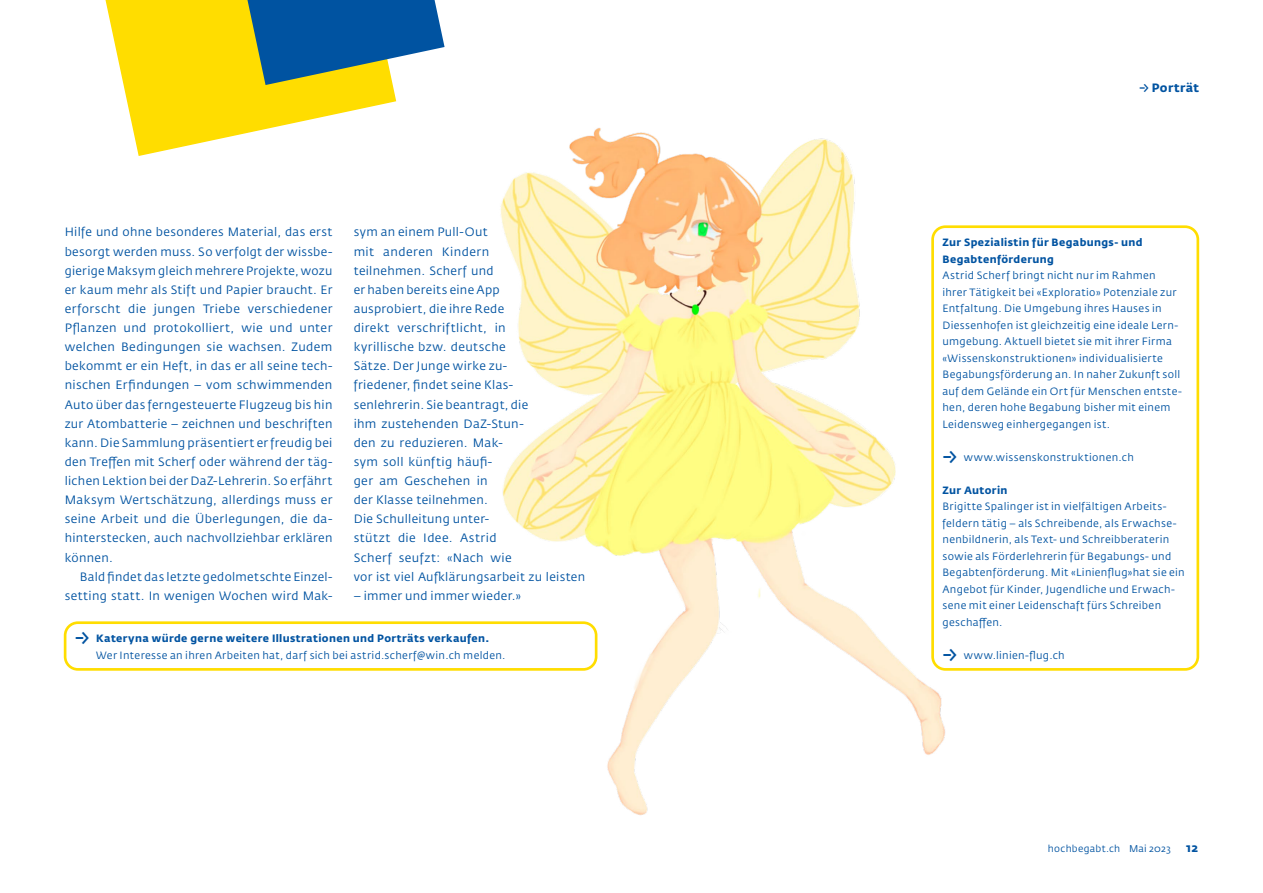
<style>
.page{position:relative;width:1263px;height:893px;background:#fff}
.page>*{position:absolute;margin:0;border:0;box-sizing:border-box;transform-origin:0 0}
.t1{font:12px/19.2px "Fedra Sans Pro";letter-spacing:.03em;color:#0053a1;text-align:justify}
.t2{font:700 12px "Fedra Sans Pro";letter-spacing:.035em;color:#0053a1}
.t3{font:10.5px/16.5px "Fedra Sans Pro";letter-spacing:.03em;color:#0053a1}
.t4{font:700 10.5px/16.5px "Fedra Sans Pro";letter-spacing:.035em;color:#0053a1}
.t5{font:9.75px "Fedra Sans Pro";letter-spacing:.025em;color:#0053a1}
</style>
<div class="page">
<div style="left:931px;top:225px;width:268px;height:446px;border:3px solid #fd0;border-radius:13px"></div>
<div style="left:64px;top:621px;width:533px;height:50px;border:3px solid #fd0;border-radius:13px"></div>
<img style="left:361px;top:128px;width:745px;height:687px">
<svg style="left:106px;top:0;width:339px;height:155px"></svg>
<svg style="left:943px;top:451px;width:13px;height:12px"></svg>
<svg style="left:943px;top:649px;width:13px;height:12px"></svg>
<p class="t1" style="left:65px;top:223px;width:269px">Hilfe und ohne besonderes Material, das erst besorgt werden muss. So verfolgt der wissbe&shy;gierige Maksym gleich mehrere Projekte, wozu er kaum mehr als Stift und Papier braucht. Er erforscht die jungen Triebe verschiedener Pflanzen und protokolliert, wie und unter welchen Bedingungen sie wachsen. Zudem bekommt er ein Heft, in das er all seine tech&shy;nischen Erfindungen – vom schwimmenden Auto über das ferngesteuerte Flugzeug bis hin zur Atombatterie – zeichnen und beschriften kann. Die Sammlung präsentiert er freudig bei den Treffen mit Scherf oder während der täg&shy;lichen Lektion bei der DaZ-Lehrerin. So erfährt Maksym Wertschätzung, allerdings muss er seine Arbeit und die Überlegungen, die da&shy;hinterstecken, auch nachvollziehbar erklären können.</p>
<p class="t1" style="left:65px;top:567px;width:269px;text-align:right">Bald findet das letzte gedolmetschte Einzel&shy;setting statt. In wenigen Wochen wird Mak-</p>
<p class="t1" style="left:354px;top:223px;width:233px;text-align:left">sym an einem Pull-Out<br>mit anderen Kindern<br>teilnehmen. Scherf und<br>er haben bereits eine App<br>ausprobiert, die ihre Rede<br>direkt verschriftlicht, in<br>kyrillische bzw. deutsche<br>Sätze. Der Junge wirke zu-<br>friedener, findet seine Klas&shy;senlehrerin. Sie beantragt, die<br>ihm zustehenden DaZ-Stun-<br>den zu reduzieren. Mak-<br>sym soll künftig häufi-<br>ger am Geschehen in<br>der Klasse teilnehmen.<br>Die Schulleitung unter-<br>stützt die Idee. Astrid<br>Scherf seufzt: «Nach wie<br>vor ist viel Aufklärungsarbeit zu leisten</p>
<p class="t1" style="left:354px;top:586px;width:169px">– immer und immer wieder.»</p>
<p class="t4" style="left:96px;top:630px;width:395px">Kateryna würde gerne weitere Illustrationen und Porträts verkaufen.</p>
<p class="t3" style="left:96px;top:647px;width:411px">Wer Interesse an ihren Arbeiten hat, darf sich bei astrid.scherf@win.ch melden.</p>
<p class="t2" style="left:1152px;top:81px;width:49px">Porträt</p>
<p class="t4" style="left:942px;top:234px;width:202px">Zur Spezialistin für Begabungs- und<br>Begabtenförderung</p>
<p class="t3" style="left:942px;top:267px;width:241px">Astrid Scherf bringt nicht nur im Rahmen ihrer Tätigkeit bei «Exploratio» Potenziale zur Entfaltung. Die Umgebung ihres Hauses in Diessenhofen ist gleichzeitig eine ideale Lern&shy;umgebung. Aktuell bietet sie mit ihrer Firma «Wissenskonstruktionen» individualisierte Begabungsförderung an. In naher Zukunft soll auf dem Gelände ein Ort für Menschen entste&shy;hen, deren hohe Begabung bisher mit einem Leidensweg einhergegangen ist.</p>
<p class="t3" style="left:964px;top:449px;width:172px">www.wissenskonstruktionen.ch</p>
<p class="t4" style="left:942px;top:482px;width:67px">Zur Autorin</p>
<p class="t3" style="left:942px;top:498px;width:244px">Brigitte Spalinger ist in vielfältigen Arbeits&shy;feldern tätig – als Schreibende, als Erwachse&shy;nenbildnerin, als Text- und Schreibberaterin sowie als Förderlehrerin für Begabungs- und Begabtenförderung. Mit «Linienflug»hat sie ein Angebot für Kinder, Jugendliche und Erwach&shy;sene mit einer Leidenschaft fürs Schreiben geschaffen.</p>
<p class="t3" style="left:964px;top:647px;width:103px">www.linien-flug.ch</p>
<p class="t5" style="left:1048px;top:843px;width:124px">hochbegabt.ch Mai 2023</p>
<p class="t2" style="left:1186px;top:841px;width:14px">12</p>
</div>
